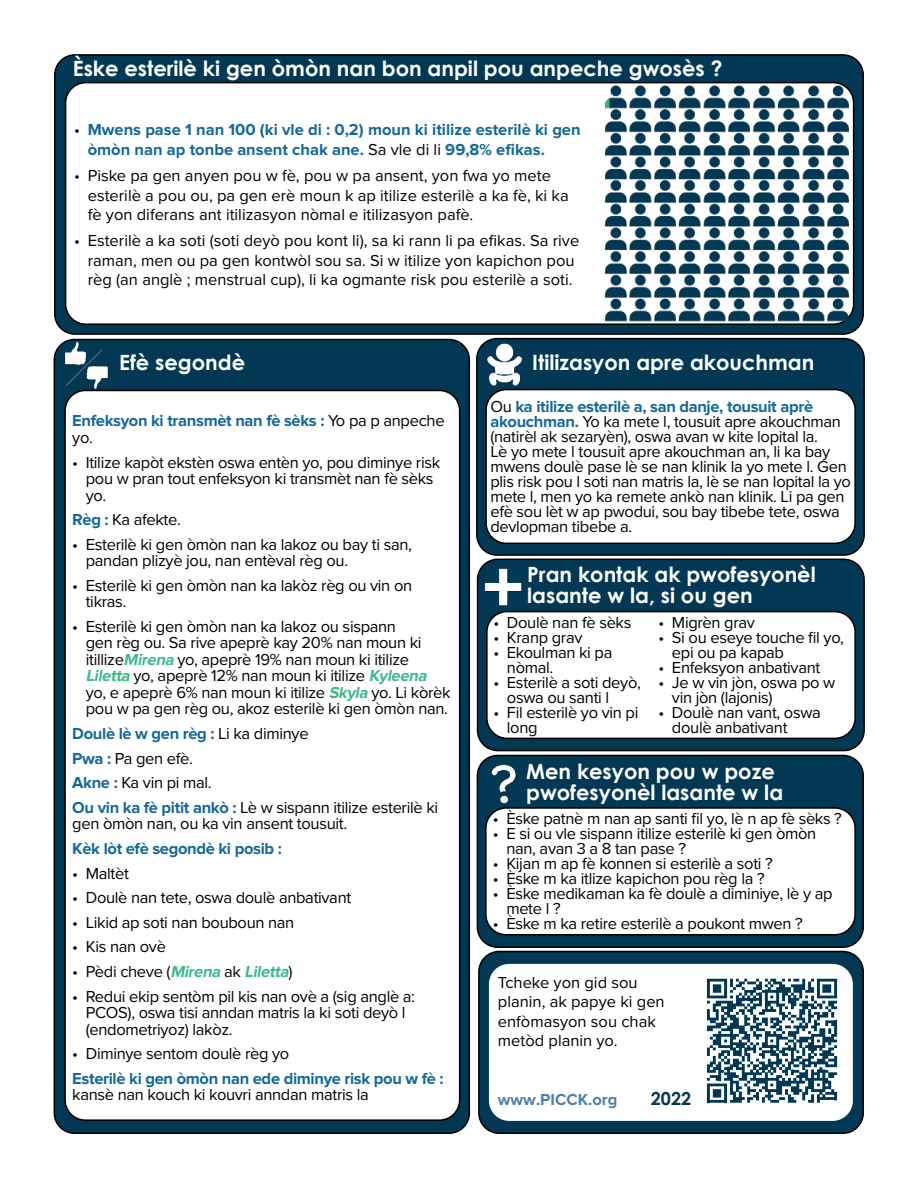
<style>
.page{position:relative;width:918px;height:1188px;background:#fff}
.page>*{position:absolute;margin:0;border:0;box-sizing:border-box;transform-origin:0 0}
.t1{font:700 21px/21px "Century Gothic";color:#fff}
.t2{font:700 18px "Century Gothic";color:#023853}
.t3{font:16.5px/15px "Proxima Nova";letter-spacing:-.02em;color:#000}
.t4{font:16.5px/19.5px "Proxima Nova";color:#000}
.t5{font:700 16.5px/16.5px "Proxima Nova";letter-spacing:-.02em;color:#156899}
.t6{font:700 16.5px/19.5px "Proxima Nova";color:#156899}
.t7{font:700 16.5px "Proxima Nova";color:#4f81a8}
.s1{font-weight:400;color:#000}
.s2{font-weight:700;color:#156899}
.s3{font-weight:700;font-style:italic;color:#3eb988}
</style>
<div class="page">
<div style="left:477px;top:755px;width:386px;height:192px;background:#023853;border-radius:20px"></div>
<div style="left:477px;top:755px;width:387px;height:193px;border:2px solid #000;border-radius:20px"></div>
<div style="left:486px;top:808px;width:369px;height:127px;background:#fff;border-radius:20px"></div>
<div style="left:485px;top:807px;width:371px;height:128px;border:2px solid #000;border-radius:20px"></div>
<div style="left:478px;top:559px;width:386px;height:192px;background:#023853;border-radius:20px"></div>
<div style="left:477px;top:559px;width:388px;height:192px;border:2px solid #000;border-radius:20px"></div>
<div style="left:487px;top:612px;width:368px;height:126px;background:#fff;border-radius:20px"></div>
<div style="left:486px;top:611px;width:370px;height:128px;border:2px solid #000;border-radius:20px"></div>
<div style="left:477px;top:339px;width:387px;height:216px;background:#023853;border-radius:20px"></div>
<div style="left:476px;top:338px;width:389px;height:218px;border:2px solid #000;border-radius:20px"></div>
<div style="left:486px;top:390px;width:369px;height:153px;background:#fff;border-radius:20px"></div>
<div style="left:485px;top:389px;width:371px;height:155px;border:2px solid #000;border-radius:20px"></div>
<div style="left:479px;top:951px;width:384px;height:182px;background:#023853;border-radius:20px"></div>
<div style="left:478px;top:951px;width:386px;height:183px;border:2px solid #000;border-radius:20px"></div>
<div style="left:55px;top:55px;width:808px;height:279px;background:#023853;border-radius:20px"></div>
<div style="left:54px;top:54px;width:810px;height:281px;border:2px solid #000;border-radius:20px"></div>
<div style="left:66px;top:83px;width:788px;height:241px;background:#fff;border-radius:20px"></div>
<div style="left:65px;top:82px;width:789px;height:243px;border:2px solid #000;border-radius:20px"></div>
<div style="left:489px;top:964px;width:364px;height:157px;background:#fff;border-radius:20px"></div>
<img style="left:706px;top:978px;width:132px;height:126px">
<div style="left:54px;top:340px;width:415px;height:793px;background:#023853;border-radius:20px"></div>
<div style="left:54px;top:339px;width:416px;height:795px;border:2px solid #000;border-radius:20px"></div>
<div style="left:65px;top:390px;width:395px;height:730px;background:#fff;border-radius:20px"></div>
<div style="left:64px;top:390px;width:396px;height:731px;border:2px solid #000;border-radius:20px"></div>
<img style="left:491px;top:764px;width:25px;height:40px">
<img style="left:486px;top:342px;width:36px;height:44px">
<img style="left:483px;top:567px;width:39px;height:39px">
<img style="left:63px;top:341px;width:48px;height:48px">
<img style="left:601px;top:82px;width:252px;height:242px">
<p class="t1" style="left:73px;top:59px;width:651px">Èske esterilè ki gen òmòn nan bon anpil pou anpeche gwosès ?</p>
<p class="t6" style="left:88px;top:121px;width:494px;text-indent:-13px"><span class="s1">•</span> Mwens pase 1 nan 100 (ki vle di : 0,2) moun ki itilize esterilè ki gen òmòn nan ap tonbe ansent chak ane. <span class="s1">Sa vle di li</span> 99,8% efikas.</p>
<p class="t4" style="left:88px;top:166px;width:482px;text-indent:-13px">• Piske pa gen anyen pou w fè, pou w pa ansent, yon fwa yo mete esterilè a pou ou, pa gen erè moun k ap itilize esterilè a ka fè, ki ka fè yon diferans ant itilizasyon nòmal e itilizasyon pafè.</p>
<p class="t4" style="left:74px;top:231px;width:507px;text-align:center">• Esterilè a ka soti (soti deyò pou kont li), sa ki rann li pa efikas. Sa rive raman, men ou pa gen kontwòl sou sa. Si w itilize yon kapichon pou règ (an anglè ; menstrual cup), li ka ogmante risk pou esterilè a soti.</p>
<p class="t1" style="left:119px;top:353px;width:127px">Efè segondè</p>
<p class="t5" style="left:72px;top:414px;width:374px">Enfeksyon ki transmèt nan fè sèks : <span class="s1">Yo pa p anpeche yo.</span></p>
<p class="t3" style="left:86px;top:454px;width:356px;line-height:16.5px;text-indent:-13px">• Itilize kapòt ekstèn oswa entèn yo, pou diminye risk pou w pran tout enfeksyon ki transmèt nan fè sèks yo.</p>
<p class="t3" style="left:72px;top:512px;width:110px"><span class="s2">Règ :</span> Ka afekte.</p>
<p class="t3" style="left:86px;top:536px;width:328px;line-height:16.5px;text-indent:-13px">• Esterilè ki gen òmòn nan ka lakoz ou bay ti san, pandan plizyè jou, nan entèval règ ou.</p>
<p class="t3" style="left:86px;top:577px;width:328px;line-height:16.5px;text-indent:-13px">• Esterilè ki gen òmòn nan ka lakòz règ ou vin on tikras.</p>
<p class="t3" style="left:86px;top:618px;width:366px;line-height:16.5px;text-indent:-13px">• Esterilè ki gen òmòn nan ka lakoz ou sispann<br>gen règ ou. Sa rive apeprè kay 20% nan moun ki itillize<span class="s3">Mirena</span> yo, apeprè 19% nan moun ki itilize <span class="s3">Liletta</span> yo, apeprè 12% nan moun ki itilize <span class="s3">Kyleena </span>yo, e apeprè 6% nan moun ki itilize <span class="s3">Skyla</span> yo. Li kòrèk pou w pa gen règ ou, akoz esterilè ki gen òmòn nan.</p>
<p class="t3" style="left:72px;top:721px;width:367px;line-height:24.6px"><span class="s2">Doulè lè w gen règ :</span> Li ka diminye<br><span class="s2">Pwa :</span> Pa gen efè.<br><span class="s2">Akne :</span> Ka vin pi mal.<br><span class="s2">Ou vin ka fè pitit ankò :</span> Lè w sispann itilize esterilè ki</p>
<p class="t3" style="left:72px;top:816px;width:276px">gen òmòn nan, ou ka vin ansent tousuit.</p>
<p class="t5" style="left:72px;top:841px;width:211px">Kèk lòt efè segondè ki posib :</p>
<p class="t3" style="left:72px;top:866px;width:58px">• Maltèt</p>
<p class="t3" style="left:72px;top:890px;width:281px">• Doulè nan tete, oswa doulè anbativant</p>
<p class="t3" style="left:72px;top:915px;width:224px">• Likid ap soti nan bouboun nan</p>
<p class="t3" style="left:72px;top:939px;width:95px">• Kis nan ovè</p>
<p class="t3" style="left:72px;top:964px;width:222px">• Pè d i c h e v e ( <span class="s3">Mirena</span> a k <span class="s3">Liletta</span>)</p>
<p class="t3" style="left:86px;top:988px;width:331px;line-height:16.5px;text-indent:-13px">• Redui ekip sentòm pil kis nan ovè a (sig anglè a:<br>PCOS), oswa tisi anndan matris la ki soti deyò l (endometriyoz) lakòz.</p>
<p class="t3" style="left:72px;top:1046px;width:219px">• Diminye sentom doulè règ yo</p>
<p class="t5" style="left:72px;top:1071px;width:373px">Esterilè ki gen òmòn nan ede diminye risk pou w fè :</p>
<p class="t3" style="left:72px;top:1087px;width:298px">kansè nan kouch ki kouvri anndan matris la</p>
<p class="t1" style="left:532px;top:353px;width:284px">Itilizasyon apre akouchman</p>
<p class="t3" style="left:490px;top:399px;width:362px">Ou <span class="s2">ka itilize esterilè a, san danje, tousuit aprè akouchman.</span> Yo ka mete l, tousuit apre akouchman (natirèl ak sezaryèn), oswa avan w kite lopital la.<br>Lè yo mete l tousuit apre akouchman an, li ka bay mwens doulè pase lè se nan klinik la yo mete l. Gen plis risk pou l soti nan matris la, lè se nan lopital la yo mete l, men yo ka remete ankò nan klinik. Li pa gen efè sou lèt w ap pwodui, sou bay tibebe tete, oswa devlopman tibebe a.</p>
<p class="t1" style="left:527px;top:565px;width:290px">Pran kontak ak pwofesyonèl lasante w la, si ou gen</p>
<p class="t3" style="left:493px;top:615px;width:139px">• Doulè nan fè sèks</p>
<p class="t3" style="left:493px;top:630px;width:91px">• Kranp grav</p>
<p class="t3" style="left:507px;top:645px;width:107px;text-indent:-13px">• Ekoulman ki pa nòmal.</p>
<p class="t3" style="left:507px;top:675px;width:135px;text-indent:-13px">• Esterilè a soti deyò, oswa ou santi l</p>
<p class="t3" style="left:507px;top:705px;width:133px;text-indent:-13px">• Fil esterilè yo vin pi long</p>
<p class="t3" style="left:658px;top:615px;width:98px">• Migrèn grav</p>
<p class="t3" style="left:672px;top:630px;width:174px;text-indent:-13px">• Si ou eseye touche fil yo, epi ou pa kapab</p>
<p class="t3" style="left:658px;top:660px;width:163px">• Enfeksyon anbativant</p>
<p class="t3" style="left:672px;top:675px;width:165px;text-indent:-13px">• Je w vin jòn, oswa po w vin jòn (lajonis)</p>
<p class="t3" style="left:672px;top:705px;width:150px;text-indent:-13px">• Doulè nan vant, oswa doulè anbativant</p>
<p class="t1" style="left:526px;top:762px;width:259px">Men kesyon pou w poze pwofesyonèl lasante w la</p>
<p class="t3" style="left:493px;top:811px;width:351px">• Èske patnè m nan ap santi fil yo, lè n ap fè sèks ?</p>
<p class="t3" style="left:506px;top:826px;width:311px;text-indent:-13px">• E si ou vle sispann itilize esterilè ki gen òmòn nan, avan 3 a 8 tan pase ?</p>
<p class="t3" style="left:493px;top:856px;width:281px">• Kijan m ap fè konnen si esterilè a soti ?</p>
<p class="t3" style="left:493px;top:871px;width:273px">• Èske m ka itlize kapichon pou règ la ?</p>
<p class="t3" style="left:506px;top:886px;width:328px;text-indent:-13px">• Èske medikaman ka fè doulè a diminiye, lè y ap mete l ?</p>
<p class="t3" style="left:493px;top:916px;width:311px">• Èske m ka retire esterilè a poukont mwen ?</p>
<p class="t4" style="left:498px;top:972px;width:168px">Tcheke yon gid sou planin, ak papye ki gen enfòmasyon sou chak metòd planin yo.</p>
<p class="t7" style="left:498px;top:1092px;width:121px">www.PICCK.org</p>
<p class="t2" style="left:651px;top:1090px;width:42px">2022</p>
</div>
